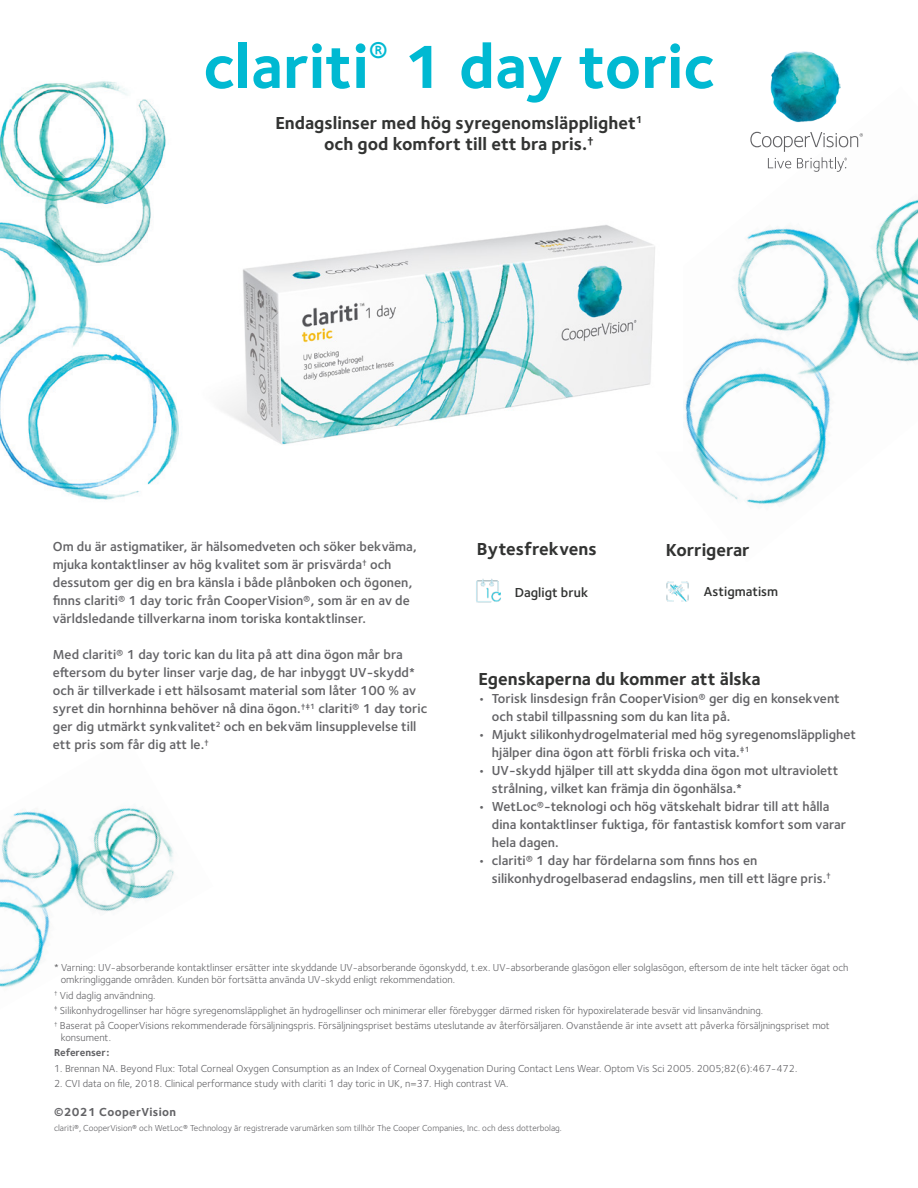
<style>
.page{position:relative;width:918px;height:1188px;background:#fff}
.page>*{position:absolute;margin:0;border:0;box-sizing:border-box;transform-origin:0 0}
.t1{font:700 63px "Foundry Sterling OT3";color:#00b9d2}
.t2{font:700 18px/21px "Foundry Sterling OT3";color:#323332;text-align:center}
.t3{font:600 13.5px/18px "Foundry Sterling OT3";color:#636366}
.t4{font:600 13.5px/18px "Foundry Sterling";color:#636366}
.icon_labels{font:600 13.5px "Foundry Sterling OT3";color:#323332}
.t5{font:700 12px "Foundry Sterling OT3";letter-spacing:.03em;color:#636366}
.references{font:10.5px/12px "Foundry Sterling";color:#636366}
.references-2{font:700 10.5px "Foundry Sterling";color:#636366}
.t6{font:9px "Foundry Sterling OT3";color:#636366}
</style>
<div class="page">
<img style="left:0;top:807px;width:174px;height:180px">
<img style="left:685px;top:122px;width:233px;height:383px">
<img style="left:0;top:81px;width:179px;height:419px">
<img style="left:222px;top:225px;width:433px;height:220px">
<img style="left:770px;top:51px;width:71px;height:71px">
<svg style="left:750px;top:132px;width:113px;height:40px"></svg>
<img style="left:476px;top:579px;width:25px;height:24px">
<img style="left:666px;top:581px;width:23px;height:21px">
<p class="t1" style="left:203px;top:17px;width:513px">clariti<sup>®</sup> 1 day toric</p>
<p class="t2" style="left:275px;top:112px;width:369px">Endagslinser med hög syregenomsläpplighet<sup>1 </sup>och god komfort till ett bra pris.<sup>†</sup></p>
<p class="t3" style="left:53px;top:537px;width:365px">Om du är astigmatiker, är hälsomedveten och söker bekväma, mjuka kontaktlinser av hög kvalitet som är prisvärda<sup>†</sup> och dessutom ger dig en bra känsla i både plånboken och ögonen, finns clariti® 1 day toric från CooperVision®, som är en av de världsledande tillverkarna inom toriska kontaktlinser.</p>
<p class="t3" style="left:53px;top:645px;width:376px">Med clariti® 1 day toric kan du lita på att dina ögon mår bra eftersom du byter linser varje dag, de har inbyggt UV-skydd* och är tillverkade i ett hälsosamt material som låter 100 % av syret din hornhinna behöver nå dina ögon.<sup>†‡1</sup> clariti® 1 day toric ger dig utmärkt synkvalitet<sup>2</sup> och en bekväm linsupplevelse till ett pris som får dig att le.<sup>†</sup></p>
<p class="t2" style="left:477px;top:537px;width:121px">Bytesfrekvens</p>
<p class="t2" style="left:666px;top:539px;width:85px">Korrigerar</p>
<p class="icon_labels" style="left:515px;top:582px;width:75px">Dagligt bruk</p>
<p class="icon_labels" style="left:704px;top:581px;width:76px">Astigmatism</p>
<p class="t2" style="left:478px;top:667px;width:284px">Egenskaperna du kommer att älska</p>
<p class="t4" style="left:492px;top:690px;width:349px;text-indent:-14px">• Torisk linsdesign från CooperVision® ger dig en konsekvent och stabil tillpassning som du kan lita på.</p>
<p class="t4" style="left:492px;top:726px;width:366px;text-indent:-14px">• Mjukt silikonhydrogelmaterial med hög syregenomsläpplighet hjälper dina ögon att förbli friska och vita.<sup>‡1</sup></p>
<p class="t4" style="left:492px;top:762px;width:348px;text-indent:-14px">• UV-skydd hjälper till att skydda dina ögon mot ultraviolett strålning, vilket kan främja din ögonhälsa.*</p>
<p class="t4" style="left:492px;top:798px;width:356px;text-indent:-14px">• WetLoc®-teknologi och hög vätskehalt bidrar till att hålla dina kontaktlinser fuktiga, för fantastisk komfort som varar hela dagen.</p>
<p class="t4" style="left:492px;top:852px;width:341px;text-indent:-14px">• clariti® 1 day har fördelarna som finns hos en silikonhydrogelbaserad endagslins, men till ett lägre pris.<sup>†</sup></p>
<p class="references" style="left:61px;top:962px;width:789px;text-indent:-7px">* Varning: UV-absorberande kontaktlinser ersätter inte skyddande UV-absorberande ögonskydd, t.ex. UV-absorberande glasögon eller solglasögon, eftersom de inte helt täcker ögat och omkringliggande områden. Kunden bör fortsätta använda UV-skydd enligt rekommendation.</p>
<p class="references" style="left:54px;top:989px;width:103px"><sup>†</sup> Vid daglig användning.</p>
<p class="references" style="left:54px;top:1005px;width:711px"><sup>‡</sup> Silikonhydrogellinser har högre syregenomsläpplighet än hydrogellinser och minimerar eller förebygger därmed risken för hypoxirelaterade besvär vid linsanvändning.</p>
<p class="references" style="left:61px;top:1020px;width:771px;text-indent:-7px"><sup>†</sup> Baserat på CooperVisions rekommenderade försäljningspris. Försäljningspriset bestäms uteslutande av återförsäljaren. Ovanstående är inte avsett att påverka försäljningspriset mot konsument.</p>
<p class="references-2" style="left:54px;top:1047px;width:57px">Referenser:</p>
<p class="references" style="left:54px;top:1062px;width:745px">1. Brennan NA. Beyond Flux: Total Corneal Oxygen Consumption as an Index of Corneal Oxygenation During Contact Lens Wear. Optom Vis Sci 2005. 2005;82(6):467-472.</p>
<p class="references" style="left:54px;top:1078px;width:456px">2. CVI data on file, 2018. Clinical performance study with clariti 1 day toric in UK, n=37. High contrast VA.</p>
<p class="t5" style="left:54px;top:1103px;width:124px">©2021 CooperVision</p>
<p class="t6" style="left:54px;top:1122px;width:509px">clariti®, CooperVision® och WetLoc® Technology är registrerade varumärken som tillhör The Cooper Companies, Inc. och dess dotterbolag.</p>
</div>
